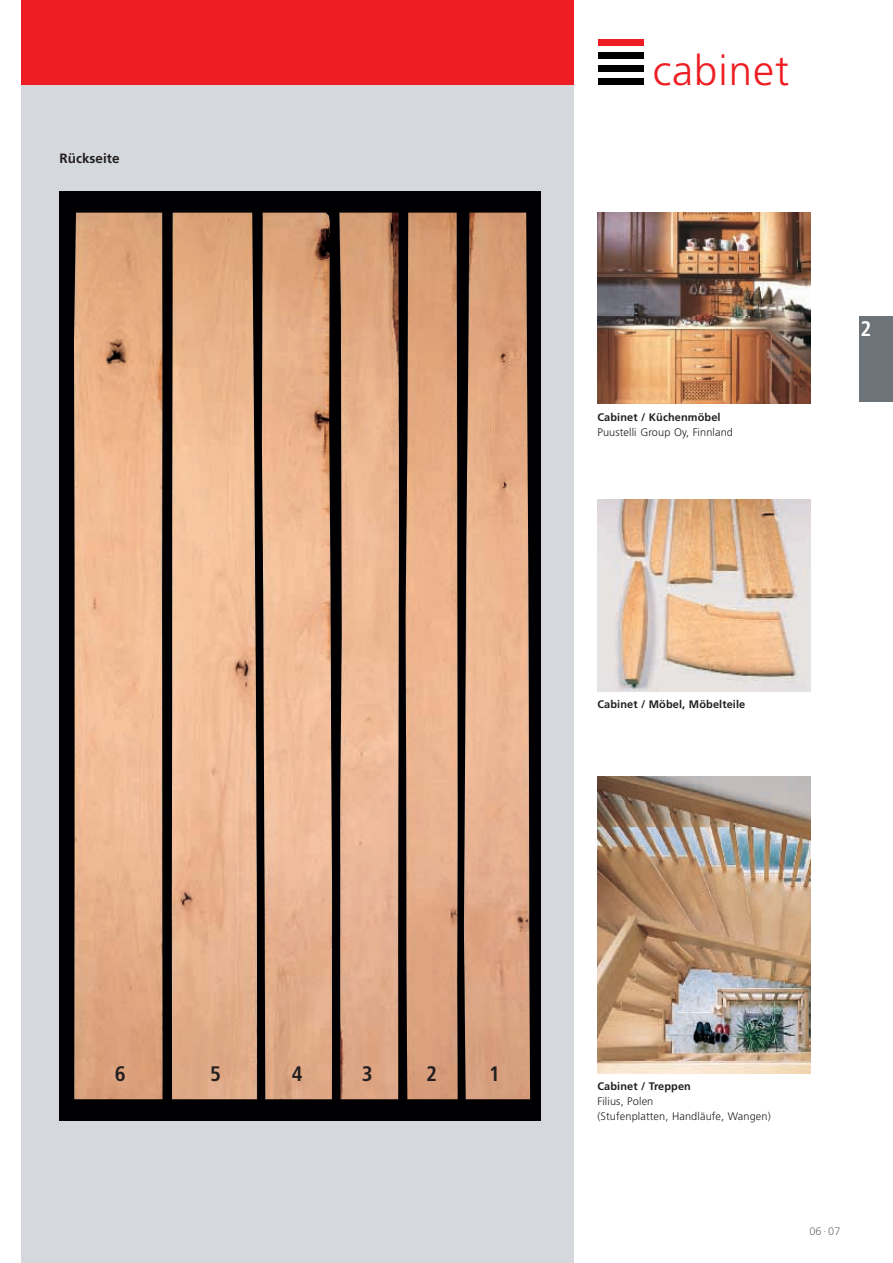
<style>
.page{position:relative;width:893px;height:1263px;background:#fff}
.page>*{position:absolute;margin:0;border:0;box-sizing:border-box;transform-origin:0 0}
.t1{font:300 42px "Frutiger";letter-spacing:.02em;color:#ee1d23}
.t2{font:700 condensed 21px "Frutiger";color:#231f20}
.t3{font:700 condensed 21px "Frutiger";color:#fff}
.t4{font:700 13.5px "Frutiger";color:#231f20}
.t5{font:300 10.95px/15px "Frutiger";letter-spacing:.01em;color:#231f20}
.t6{font:700 10.95px "Frutiger";letter-spacing:.01em;color:#231f20}
.t7{font:300 10.95px "Frutiger";color:#6c747a}
</style>
<div class="page">
<div style="left:859px;top:317px;width:34px;height:85px;background:#6c747a"></div>
<div style="left:21px;top:0;width:553px;height:1263px;background:#d5d8dc"></div>
<div style="left:21px;top:0;width:553px;height:85px;background:#ee1d23"></div>
<div style="left:60px;top:191px;width:481px;height:929px;background:#000003"></div>
<img style="left:74px;top:213px;width:456px;height:886px">
<img style="left:597px;top:213px;width:213px;height:191px">
<img style="left:597px;top:776px;width:213px;height:298px">
<img style="left:597px;top:500px;width:213px;height:191px">
<div style="left:598px;top:39px;width:46px;height:7px;background:#ee1d23"></div>
<div style="left:598px;top:52px;width:46px;height:7px;background:#000"></div>
<div style="left:598px;top:65px;width:46px;height:7px;background:#000"></div>
<div style="left:598px;top:78px;width:46px;height:7px;background:#000"></div>
<p class="t4" style="left:60px;top:153px;width:61px">Rückseite</p>
<h1 class="t1" style="left:653px;top:53px;width:138px">cabinet</h1>
<p class="t6" style="left:597px;top:412px;width:125px">Cabinet / Küchenmöbel</p>
<p class="t5" style="left:597px;top:425px;width:137px">Puustelli Group Oy, Finnland</p>
<h2 class="t3" style="left:860px;top:320px;width:12px">2</h2>
<p class="t6" style="left:597px;top:699px;width:149px">Cabinet / Möbel, Möbelteile</p>
<h2 class="t2" style="left:115px;top:1065px;width:12px">6</h2>
<h2 class="t2" style="left:210px;top:1065px;width:12px">5</h2>
<h2 class="t2" style="left:292px;top:1065px;width:12px">4</h2>
<h2 class="t2" style="left:362px;top:1065px;width:12px">3</h2>
<h2 class="t2" style="left:426px;top:1065px;width:12px">2</h2>
<h2 class="t2" style="left:489px;top:1065px;width:12px">1</h2>
<p class="t6" style="left:597px;top:1082px;width:95px">Cabinet / Treppen</p>
<p class="t5" style="left:597px;top:1095px;width:175px">Filius, Polen<br>(Stufenplatten, Handläufe, Wangen)</p>
<p class="t7" style="left:809px;top:1227px;width:33px">06·07</p>
</div>
